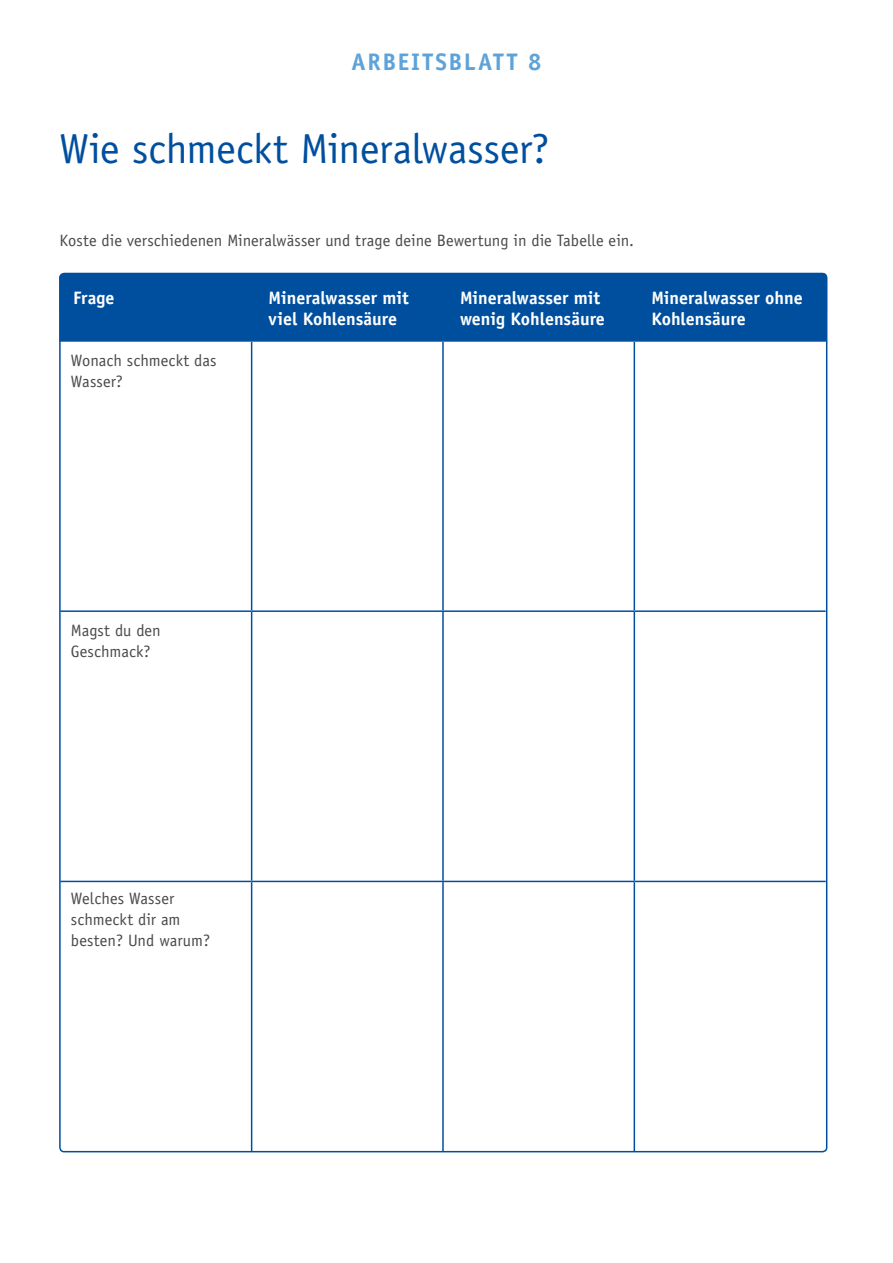
<style>
.page{position:relative;width:893px;height:1263px;background:#fff}
.page>*{position:absolute;margin:0;border:0;box-sizing:border-box;transform-origin:0 0}
.t1{font:42px "Officina Sans";letter-spacing:-.01em;color:#004f9f}
.t2{font:700 24px "Officina Sans";letter-spacing:.07em;color:#5da3da}
.t3{font:700 18px/21px "Officina Sans";color:#fff}
.t4{font:16.5px/21px "Officina Sans";color:#4a4a49}
</style>
<div class="page">
<svg style="left:63px;top:272px;width:765px;height:41px;background:#2d6eaf"></svg>
<div style="left:62px;top:278px;width:762px;height:62px;background:#004f9f"></div>
<hr style="left:60px;top:276px;width:192px;height:2px;background:#004f9f">
<hr style="left:252px;top:276px;width:191px;height:2px;background:#004f9f">
<hr style="left:443px;top:276px;width:191px;height:2px;background:#004f9f">
<hr style="left:634px;top:276px;width:192px;height:2px;background:#004f9f">
<hr style="left:251px;top:278px;width:1px;height:62px;background:#004f9f">
<hr style="left:442px;top:278px;width:2px;height:62px;background:#004f9f">
<hr style="left:634px;top:278px;width:1px;height:62px;background:#004f9f">
<hr style="left:60px;top:340px;width:192px;height:2px;background:#004f9f">
<hr style="left:252px;top:340px;width:191px;height:2px;background:#004f9f">
<hr style="left:251px;top:342px;width:1px;height:268px;background:#004f9f">
<hr style="left:443px;top:340px;width:191px;height:2px;background:#004f9f">
<hr style="left:442px;top:342px;width:2px;height:268px;background:#004f9f">
<hr style="left:634px;top:340px;width:192px;height:2px;background:#004f9f">
<hr style="left:634px;top:342px;width:1px;height:268px;background:#004f9f">
<hr style="left:60px;top:610px;width:192px;height:2px;background:#004f9f">
<hr style="left:252px;top:610px;width:191px;height:2px;background:#004f9f">
<hr style="left:251px;top:612px;width:1px;height:269px;background:#004f9f">
<hr style="left:443px;top:610px;width:191px;height:2px;background:#004f9f">
<hr style="left:442px;top:612px;width:2px;height:269px;background:#004f9f">
<hr style="left:634px;top:610px;width:192px;height:2px;background:#004f9f">
<hr style="left:634px;top:612px;width:1px;height:269px;background:#004f9f">
<hr style="left:60px;top:881px;width:192px;height:1px;background:#004f9f">
<hr style="left:252px;top:881px;width:191px;height:1px;background:#004f9f">
<hr style="left:251px;top:882px;width:1px;height:270px;background:#004f9f">
<hr style="left:443px;top:881px;width:191px;height:1px;background:#004f9f">
<hr style="left:442px;top:882px;width:2px;height:270px;background:#004f9f">
<hr style="left:634px;top:881px;width:192px;height:1px;background:#004f9f">
<hr style="left:634px;top:882px;width:1px;height:270px;background:#004f9f">
<h2 class="t2" style="left:351px;top:47px;width:192px">ARBEITSBLATT 8</h2>
<h1 class="t1" style="left:60px;top:125px;width:491px">Wie schmeckt Mineralwasser?</h1>
<p class="t4" style="left:60px;top:230px;width:576px">Koste die verschiedenen Mineralwässer und trage deine Bewertung in die Tabelle ein.</p>
<p class="t3" style="left:73px;top:287px;width:43px">Frage</p>
<p class="t3" style="left:269px;top:287px;width:142px">Mineralwasser mit viel Kohlensäure</p>
<p class="t3" style="left:460px;top:287px;width:146px">Mineralwasser mit wenig Kohlensäure</p>
<p class="t3" style="left:651px;top:287px;width:153px">Mineralwasser ohne<br>Kohlensäure</p>
<p class="t4" style="left:71px;top:350px;width:147px">Wonach schmeckt das<br>Wasser?</p>
<p class="t4" style="left:71px;top:620px;width:91px">Magst du den<br>Geschmack?</p>
<p class="t4" style="left:71px;top:888px;width:141px">Welches Wasser schmeckt dir am besten? Und warum?</p>
</div>
